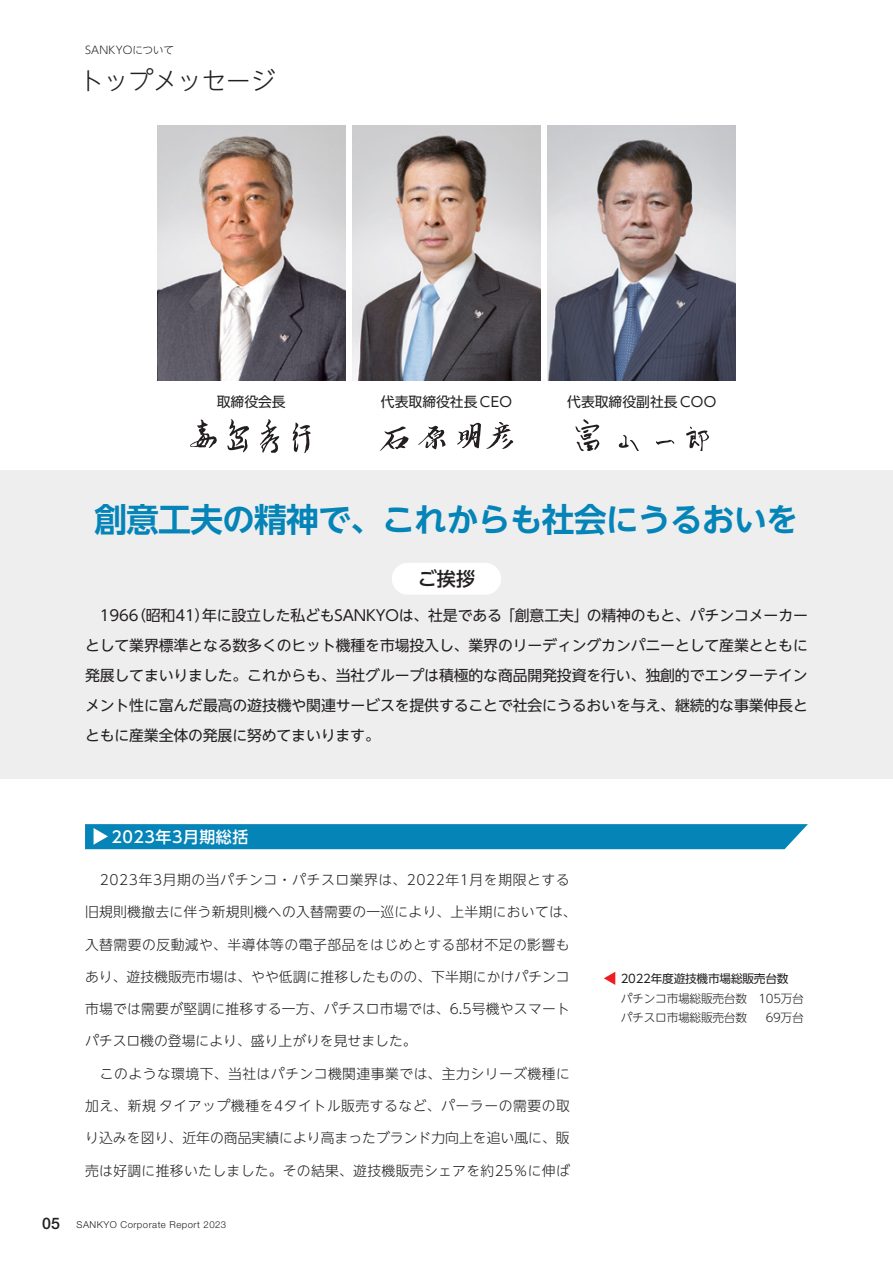
<style>
.page{position:relative;width:893px;height:1263px;background:#fff}
.page>*{position:absolute;margin:0;border:0;box-sizing:border-box;transform-origin:0 0}
.t1{font:700 33px "UD Shin Go NT Pr 6 N De";letter-spacing:-.03em;color:#0584b8}
.t2{font:300 24.45px "UD Shin Go NT Pr 6 N";color:#231f20}
.t3{font:500 19.2px "UD Shin Go NT Pr 6 N";color:#231f20}
.t4{font:500 15.9px "UD Shin Go NT Pr 6 N";letter-spacing:.03em;color:#fff}
.t5{font:14.85px/30px "UD Shin Go NT Pr 6 N";letter-spacing:-.01em;color:#231f20;text-align:justify}
.t6{font:300 13.8px "UD Shin Go NT Pr 6 N";letter-spacing:.025em;color:#231f20}
.t7{font:300 13.8px "UD Shin Go NT Pr 6 N";color:#231f20}
.t8{font:13.8px "UD Shin Go NT Pr 6 N";color:#231f20}
.t9{font:300 11.7px/19.5px "UD Shin Go NT Pr 6 N";letter-spacing:-.02em;color:#231f20}
.t10{font:11.7px "UD Shin Go NT Pr 6 N";letter-spacing:-.02em;color:#231f20}
.t11{font:300 10.65px "UD Shin Go NT Pr 6 N";letter-spacing:.02em;color:#231f20}
.t12{font:300 9.6px "Helvetica Neue LT Std";letter-spacing:.05em;color:#231f20}
.s1{font-weight:500;font-size:15.9px}
</style>
<div class="page">
<div style="left:0;top:470px;width:893px;height:309px;background:#eeeeef"></div>
<svg style="left:260px;top:419px;width:19px;height:34px"></svg>
<svg style="left:190px;top:420px;width:27px;height:28px"></svg>
<svg style="left:293px;top:422px;width:18px;height:31px"></svg>
<svg style="left:227px;top:419px;width:22px;height:33px"></svg>
<svg style="left:380px;top:422px;width:133px;height:29px"></svg>
<svg style="left:575px;top:419px;width:134px;height:31px"></svg>
<img style="left:157px;top:125px;width:188px;height:256px">
<img style="left:353px;top:125px;width:187px;height:256px">
<img style="left:548px;top:125px;width:188px;height:256px">
<div style="left:392px;top:563px;width:109px;height:32px;background:#fff;border-radius:16px"></div>
<div style="left:85px;top:824px;width:723px;height:25px;background:#0584b8"></div>
<svg style="left:604px;top:972px;width:11px;height:13px"></svg>
<p class="t11" style="left:85px;top:41px;width:90px">SANKYOについて</p>
<h2 class="t2" style="left:80px;top:60px;width:197px">トップメッセージ</h2>
<p class="t8" style="left:217px;top:391px;width:71px">取締役会長</p>
<p class="t8" style="left:381px;top:391px;width:133px">代表取締役社長 CEO</p>
<p class="t8" style="left:567px;top:391px;width:151px">代表取締役副社長 COO</p>
<h1 class="t1" style="left:94px;top:493px;width:706px">創意工夫の精神で、これからも社会にうるおいを</h1>
<h3 class="t3" style="left:418px;top:563px;width:59px">ご挨拶</h3>
<p class="t5" style="left:85px;top:600px;width:724px;text-indent:15px">1966（昭和41）年に設立した私どもSANKYOは、社是である「創意工夫」の精神のもと、パチンコメーカーとして業界標準となる数多くのヒット機種を市場投入し、業界のリーディングカンパニーとして産業とともに発展してまいりました。これからも、当社グループは積極的な商品開発投資を行い、独創的でエンターテインメント性に富んだ最高の遊技機や関連サービスを提供することで社会にうるおいを与え、継続的な事業伸長とともに産業全体の発展に努めてまいります。</p>
<p class="t4" style="left:112px;top:824px;width:138px">2023年3月期総括</p>
<p class="t6" style="left:100px;top:869px;width:471px">2023年3月期の当パチンコ・パチスロ業界は、2022年1月を期限とする</p>
<p class="t6" style="left:85px;top:901px;width:493px">旧規則機撤去に伴う新規則機への入替需要の一巡により、上半期においては、</p>
<p class="t6" style="left:85px;top:933px;width:486px">入替需要の反動減や、半導体等の電子部品をはじめとする部材不足の影響も</p>
<p class="t7" style="left:85px;top:965px;width:486px">あり、遊技機販売市場は、やや低調に推移したものの、下半期にかけパチンコ</p>
<p class="t6" style="left:85px;top:998px;width:486px">市場では需要が堅調に推移する一方、パチスロ市場では、6.5号機やスマート</p>
<p class="t7" style="left:85px;top:1030px;width:333px">パチスロ機の登場により、盛り上がりを見せました。</p>
<p class="t6" style="left:100px;top:1062px;width:471px">このような環境下、当社はパチンコ機関連事業では、主力シリーズ機種に</p>
<p class="t6" style="left:85px;top:1094px;width:486px">加え、新規タイアップ機種を4タイトル販売するなど、パーラーの需要の取</p>
<p class="t7" style="left:85px;top:1127px;width:486px">り込みを図り、近年の商品実績により高まったブランド力向上を追い風に、販</p>
<p class="t6" style="left:85px;top:1159px;width:486px">売は好調に推移いたしました。その結果、遊技機販売シェアを約25％に伸ば</p>
<p class="t12" style="left:42px;top:1218px;width:186px"><span class="s1">05</span> SANKYO Corporate Report 2023</p>
<p class="t10" style="left:621px;top:969px;width:169px">2022年度遊技機市場総販売台数</p>
<p class="t9" style="left:621px;top:988px;width:185px">パチンコ市場総販売台数　105万台パチスロ市場総販売台数　 69万台</p>
</div>
